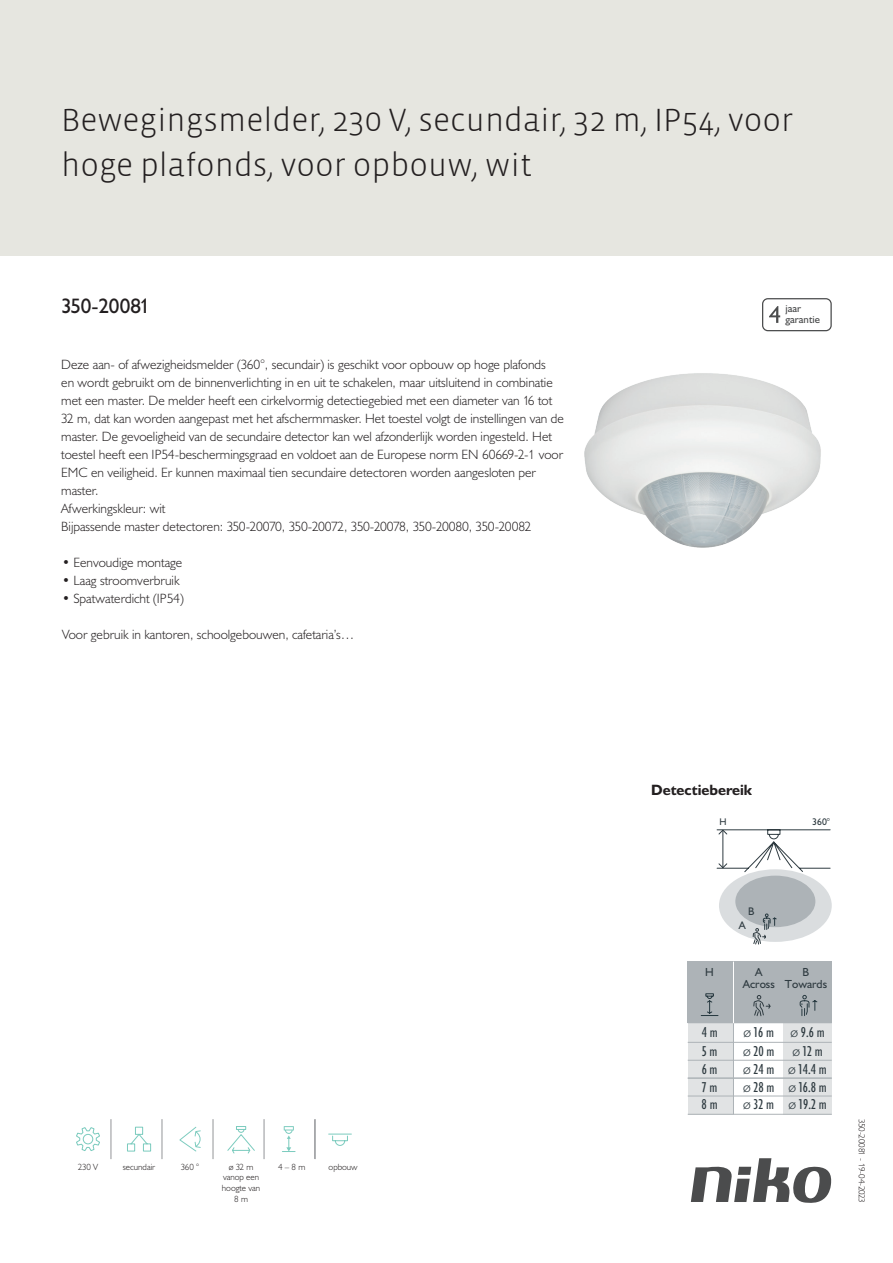
<style>
.page{position:relative;width:893px;height:1263px;background:#fff}
.page>*{position:absolute;margin:0;border:0;box-sizing:border-box;transform-origin:0 0}
.Title_datasheets{font:300 33px/45px "Vista Sans";color:#231f20}
.Article_number{font:21px "Humanist 521 BT";letter-spacing:-.015em;color:#231f20}
.Titles_parts{font:700 15px "Humanist 521 BT";color:#231f20}
.t1{font:condensed 14.4px/19.2px "Humanist 521 BT";color:#2f3b41}
.USPs{font:300 13.5px/18px "Humanist 521 BT";color:#231f20}
.USP_bullets{font:300 13.5px "Humanist 521 BT";color:#231f20}
.t2{font:11.7px/12.6px "Humanist 521 BT";color:#2f3b41;text-align:center}
.t3{font:11.1px "Humanist 521 BT";color:#2f3b41}
.t4{font:10.8px/10.8px "Humanist 521 BT";color:#4b4c4d}
.t5{font:9.75px "Humanist 521 BT";color:#2f3b41}
.icontext{font:300 9px/10.8px "Humanist 521 BT";color:#231f20;text-align:center}
.Revision{font:300 9px "Humanist 521 BT";letter-spacing:-.03em;color:#231f20}
.s1{font-weight:300;font-stretch:normal}
</style>
<div class="page">
<svg style="left:691px;top:1158px;width:141px;height:45px"></svg>
<div style="left:0;top:0;width:893px;height:255px;background:#e6e6e0"></div>
<img style="left:584px;top:373px;width:237px;height:175px">
<svg style="left:76px;top:1127px;width:24px;height:24px"></svg>
<svg style="left:127px;top:1126px;width:25px;height:26px"></svg>
<svg style="left:179px;top:1126px;width:22px;height:26px"></svg>
<svg style="left:227px;top:1126px;width:28px;height:28px"></svg>
<svg style="left:328px;top:1133px;width:24px;height:13px"></svg>
<svg style="left:282px;top:1126px;width:14px;height:26px"></svg>
<hr style="left:314px;top:1119px;width:1px;height:40px;background:#939598">
<hr style="left:111px;top:1119px;width:1px;height:40px;background:#939598">
<hr style="left:162px;top:1119px;width:1px;height:40px;background:#939598">
<hr style="left:213px;top:1119px;width:1px;height:40px;background:#939598">
<hr style="left:264px;top:1119px;width:1px;height:40px;background:#939598">
<hr style="left:315px;top:1119px;width:1px;height:40px;background:#939598">
<svg style="left:762px;top:298px;width:70px;height:33px"></svg>
<svg style="left:716px;top:829px;width:115px;height:43px"></svg>
<div style="left:719px;top:869px;width:113px;height:73px;background:#dadddf;border-radius:50%"></div>
<div style="left:735px;top:876px;width:80px;height:51px;background:#adb3b7;border-radius:50%"></div>
<svg style="left:752px;top:913px;width:25px;height:31px"></svg>
<div style="left:688px;top:1023px;width:45px;height:91px;background:#e1e3e4"></div>
<div style="left:783px;top:1023px;width:49px;height:91px;background:#e1e3e4"></div>
<hr style="left:688px;top:1042px;width:144px;height:1px;background:#adb3b7">
<hr style="left:688px;top:1060px;width:144px;height:1px;background:#adb3b7">
<div style="left:688px;top:962px;width:144px;height:61px;background:#adb3b7"></div>
<svg style="left:799px;top:995px;width:19px;height:21px"></svg>
<svg style="left:700px;top:993px;width:19px;height:23px"></svg>
<hr style="left:733px;top:1020px;width:1px;height:94px;background:#adb3b7">
<hr style="left:733px;top:962px;width:1px;height:61px;background:#fff">
<hr style="left:688px;top:1078px;width:144px;height:1px;background:#adb3b7">
<hr style="left:688px;top:1095px;width:144px;height:1px;background:#adb3b7">
<hr style="left:688px;top:1114px;width:144px;height:1px;background:#adb3b7">
<svg style="left:753px;top:995px;width:18px;height:21px"></svg>
<p class="Title_datasheets" style="left:61px;top:98px;width:734px">Bewegingsmelder, 230 V, secundair, 32 m, IP54, voor hoge plafonds, voor opbouw, wit</p>
<p class="Article_number" style="left:61px;top:293px;width:91px">350-20081</p>
<p class="t4" style="left:785px;top:303px;width:36px">jaar garantie</p>
<p class="USPs" style="left:61px;top:355px;width:504px">Deze aan- of afwezigheidsmelder (360°, secundair) is geschikt voor opbouw op hoge plafonds<br>en wordt gebruikt om de binnenverlichting in en uit te schakelen, maar uitsluitend in combinatie met een master. De melder heeft een cirkelvormig detectiegebied met een diameter van 16 tot 32 m, dat kan worden aangepast met het afschermmasker. Het toestel volgt de instellingen van de master. De gevoeligheid van de secundaire detector kan wel afzonderlijk worden ingesteld. Het toestel heeft een IP54-beschermingsgraad en voldoet aan de Europese norm EN 60669-2-1 voor EMC en veiligheid. Er kunnen maximaal tien secundaire detectoren worden aangesloten per master.<br>Afwerkingskleur: wit<br>Bijpassende master detectoren: 350-20070, 350-20072, 350-20078, 350-20080, 350-20082</p>
<p class="USP_bullets" style="left:62px;top:554px;width:122px">• Eenvoudige montage</p>
<p class="USP_bullets" style="left:62px;top:572px;width:119px">• Laag stroomverbruik</p>
<p class="USP_bullets" style="left:62px;top:590px;width:123px">• Spatwaterdicht (IP54)</p>
<p class="USP_bullets" style="left:62px;top:626px;width:294px">Voor gebruik in kantoren, schoolgebouwen, cafetaria’s…</p>
<p class="icontext" style="left:78px;top:1161px;width:22px">230 V</p>
<p class="icontext" style="left:123px;top:1161px;width:34px">secundair</p>
<p class="icontext" style="left:181px;top:1161px;width:20px">360 °</p>
<p class="icontext" style="left:222px;top:1161px;width:40px">ø 32 m vanop een hoogte van<br>8 m</p>
<p class="icontext" style="left:278px;top:1161px;width:29px">4 – 8 m</p>
<p class="icontext" style="left:329px;top:1161px;width:31px">opbouw</p>
<p class="Titles_parts" style="left:651px;top:781px;width:103px">Detectiebereik</p>
<p class="t5" style="left:719px;top:816px;width:9px">H</p>
<p class="t5" style="left:812px;top:816px;width:19px">360°</p>
<p class="t3" style="left:748px;top:904px;width:8px">B</p>
<p class="t2" style="left:705px;top:965px;width:10px">H</p>
<p class="t3" style="left:739px;top:918px;width:8px">A</p>
<p class="t2" style="left:743px;top:965px;width:34px">A<br>Across</p>
<p class="t2" style="left:785px;top:965px;width:44px">B<br>Towards</p>
<p class="t1" style="left:702px;top:1023px;width:17px">4 m<br>5 m</p>
<p class="t1" style="left:743px;top:1023px;width:83px"><span class="s1">ø</span> 16 m <span class="s1">ø</span> 9.6 m <span class="s1">ø</span> 20 m</p>
<p class="t1" style="left:792px;top:1042px;width:32px"><span class="s1">ø</span> 12 m</p>
<p class="t1" style="left:702px;top:1060px;width:17px">6 m</p>
<p class="t1" style="left:743px;top:1060px;width:85px"><span class="s1">ø</span> 24 m <span class="s1">ø</span> 14.4 m</p>
<p class="t1" style="left:702px;top:1078px;width:17px">7 m</p>
<p class="t1" style="left:743px;top:1078px;width:85px"><span class="s1">ø</span> 28 m <span class="s1">ø</span> 16.8 m</p>
<p class="t1" style="left:702px;top:1095px;width:17px">8 m</p>
<p class="t1" style="left:743px;top:1095px;width:85px"><span class="s1">ø</span> 32 m <span class="s1">ø</span> 19.2 m</p>
<p class="Revision" style="left:868px;top:1119px;width:85px;rotate:90deg">350-20081 - 19-04-2023</p>
</div>
